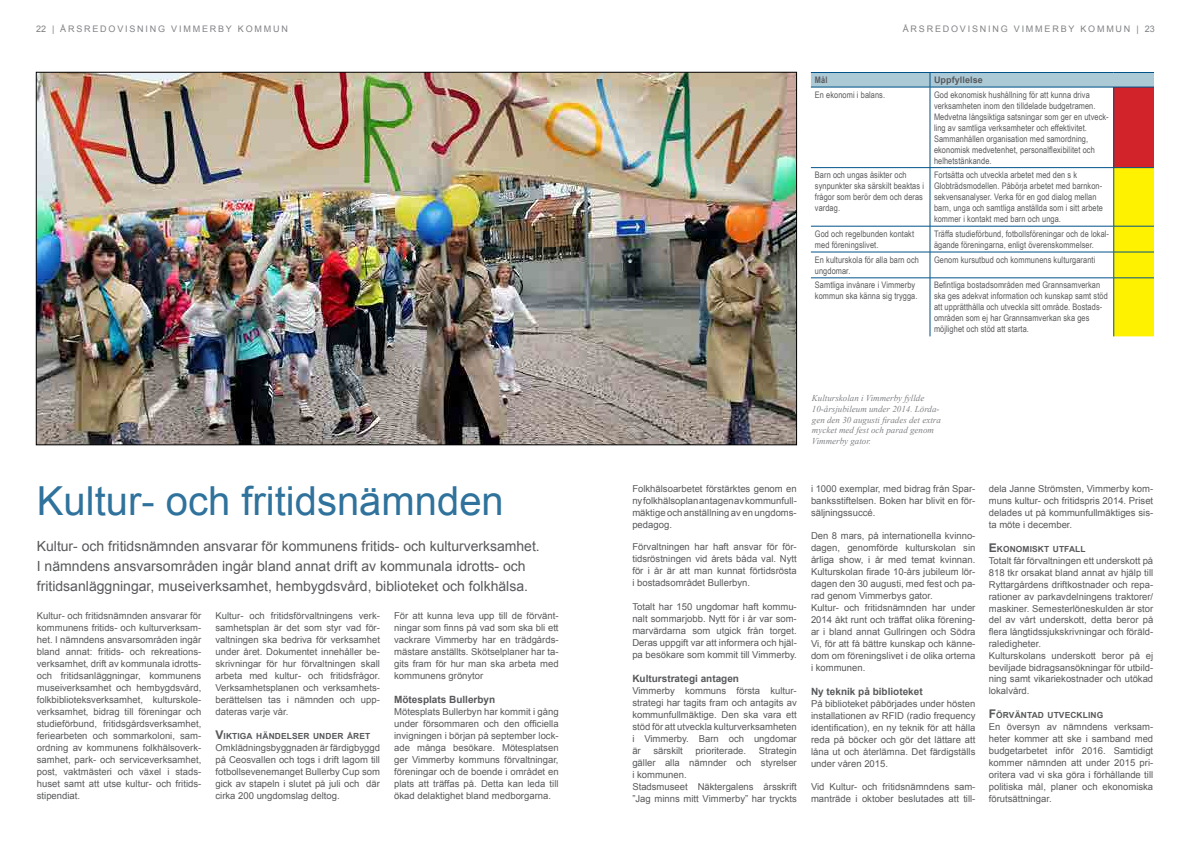
<style>
.page{position:relative;width:1191px;height:842px;background:#fff}
.page>*{position:absolute;margin:0;border:0;box-sizing:border-box;transform-origin:0 0}
.t1{font:40px "Arial";color:#2f729c}
.t2{font:14px/20px "Arial";color:#58595b}
.t3{font:700 10px "Arial";color:#58595b}
.t4{font:9.5px/12px "Arial";color:#58595b;text-align:justify}
.t5{font:9px/11px "Arial Narrow";letter-spacing:.01em;color:#58595b}
.t6{font:italic 9px/10.8px "Times New Roman";color:#808285}
.t7{font:9px "Arial";letter-spacing:.2em;color:#808285}
.t8{font:700 9px "Arial";letter-spacing:.01em;color:#58595b}
.t9{font:700 9px "Arial Narrow";color:#58595b}
.t10{font:700 8.4px "Arial";letter-spacing:.015em;color:#58595b}
.s1{font-size:12px}
</style>
<div class="page">
<div style="left:1113px;top:87px;width:41px;height:81px;background:#d2232a"></div>
<svg style="left:811px;top:73px;width:343px;height:14px;background:#a5c4d3"></svg>
<hr style="left:929px;top:87px;width:1px;height:80px;background:#005288">
<hr style="left:1113px;top:87px;width:1px;height:80px;background:#005288">
<hr style="left:811px;top:167px;width:119px;height:1px;background:#005288">
<hr style="left:930px;top:167px;width:183px;height:1px;background:#005288">
<hr style="left:929px;top:168px;width:1px;height:58px;background:#005288">
<hr style="left:1113px;top:167px;width:41px;height:1px;background:#005288">
<hr style="left:811px;top:226px;width:119px;height:1px;background:#005288">
<hr style="left:930px;top:226px;width:183px;height:1px;background:#005288">
<hr style="left:811px;top:252px;width:119px;height:1px;background:#005288">
<hr style="left:930px;top:252px;width:183px;height:1px;background:#005288">
<svg style="left:929px;top:226px;width:1px;height:52px"></svg>
<svg style="left:1113px;top:168px;width:41px;height:168px;background:#f6ec05"></svg>
<hr style="left:811px;top:278px;width:119px;height:1px;background:#005288">
<hr style="left:930px;top:278px;width:183px;height:1px;background:#005288">
<hr style="left:929px;top:278px;width:1px;height:58px;background:#005288">
<hr style="left:1113px;top:278px;width:41px;height:1px;background:#005288">
<hr style="left:1113px;top:278px;width:1px;height:58px;background:#005288">
<hr style="left:811px;top:72px;width:119px;height:1px;background:#005288">
<hr style="left:930px;top:72px;width:183px;height:1px;background:#005288">
<hr style="left:1113px;top:72px;width:41px;height:1px;background:#005288">
<hr style="left:811px;top:87px;width:119px;height:1px;background:#005288">
<hr style="left:930px;top:87px;width:183px;height:1px;background:#005288">
<hr style="left:1113px;top:87px;width:41px;height:1px;background:#005288">
<img style="left:38px;top:74px;width:757px;height:369px">
<p class="t7" style="left:36px;top:23px;width:253px">22 | ÅRSREDOVISNING VIMMERBY KOMMUN</p>
<p class="t7" style="left:902px;top:23px;width:254px">ÅRSREDOVISNING VIMMERBY KOMMUN | 23</p>
<p class="t9" style="left:815px;top:73px;width:14px">Mål</p>
<p class="t8" style="left:934px;top:74px;width:50px">Uppfyllelse</p>
<p class="t5" style="left:815px;top:89px;width:72px">En ekonomi i balans.</p>
<p class="t5" style="left:934px;top:89px;width:176px">God ekonomisk hushållning för att kunna driva verksamheten inom den tilldelade budgetramen.<br>Medvetna långsiktiga satsningar som ger en utveck&shy;ling av samtliga verksamheter och effektivitet.<br>Sammanhållen organisation med samordning, ekonomisk medvetenhet, personalflexibilitet och helhetstänkande.</p>
<p class="t5" style="left:815px;top:169px;width:111px">Barn och ungas åsikter och synpunkter ska särskilt beaktas i frågor som berör dem och deras vardag.</p>
<p class="t5" style="left:934px;top:169px;width:171px">Fortsätta och utveckla arbetet med den s k Globträdsmodellen. Påbörja arbetet med barnkon&shy;sekvensanalyser. Verka för en god dialog mellan barn, unga och samtliga anställda som i sitt arbete kommer i kontakt med barn och unga.</p>
<p class="t5" style="left:815px;top:228px;width:101px">God och regelbunden kontakt med föreningslivet.</p>
<p class="t5" style="left:934px;top:228px;width:177px">Träffa studieförbund, fotbollsföreningar och de lokal&shy;ägande föreningarna, enligt överenskommelser.</p>
<p class="t5" style="left:815px;top:253px;width:106px">En kulturskola för alla barn och ungdomar.</p>
<p class="t5" style="left:934px;top:253px;width:163px">Genom kursutbud och kommunens kulturgaranti</p>
<p class="t5" style="left:815px;top:279px;width:104px">Samtliga invånare i Vimmerby kommun ska känna sig trygga.</p>
<p class="t5" style="left:934px;top:279px;width:175px">Befintliga bostadsområden med Grannsamverkan ska ges adekvat information och kunskap samt stöd att upprätthålla och utveckla sitt område. Bostads&shy;områden som ej har Grannsamverkan ska ges möjlighet och stöd att starta.</p>
<h1 class="t1" style="left:37px;top:474px;width:468px">Kultur- och fritidsnämnden</h1>
<p class="t2" style="left:37px;top:536px;width:504px">Kultur- och fritidsnämnden ansvarar för kommunens fritids- och kulturverksamhet.<br>I nämndens ansvarsområden ingår bland annat drift av kommunala idrotts- och fritidsanläggningar, museiverksamhet, hembygdsvård, biblioteket och folkhälsa.</p>
<p class="t4" style="left:37px;top:610px;width:166px">Kultur- och fritidsnämnden ansvarar för kommunens fritids- och kulturverksam&shy;het. I nämndens ansvarsområden ingår bland annat: fritids- och rekreations&shy;verksamhet, drift av kommunala idrotts&shy;och fritidsanläggningar, kommunens museiverksamhet och hembygdsvård, folkbiblioteksverksamhet, kulturskole&shy;verksamhet, bidrag till föreningar och studieförbund, fritidsgårdsverksamhet, feriearbeten och sommarkoloni, sam&shy;ordning av kommunens folkhälsoverk&shy;samhet, park- och serviceverksamhet, post, vaktmästeri och växel i stads&shy;huset samt att utse kultur- och fritids&shy;stipendiat.</p>
<p class="t4" style="left:215px;top:610px;width:166px">Kultur- och fritidsförvaltningens verk&shy;samhetsplan är det som styr vad för&shy;valtningen ska bedriva för verksamhet under året. Dokumentet innehåller be&shy;skrivningar för hur förvaltningen skall arbeta med kultur- och fritidsfrågor.<br>Verksamhetsplanen och verksamhets&shy;berättelsen tas i nämnden och upp&shy;dateras varje vår.</p>
<p class="t10" style="left:215px;top:731px;width:156px"><span class="s1">V</span>IKTIGA HÄNDELSER UNDER ÅRET</p>
<p class="t4" style="left:215px;top:742px;width:166px">Omklädningsbyggnaden är färdigbyggd på Ceosvallen och togs i drift lagom till fotbollsevenemanget Bullerby Cup som gick av stapeln i slutet på juli och där cirka 200 ungdomslag deltog.</p>
<p class="t4" style="left:394px;top:610px;width:166px">För att kunna leva upp till de förvänt&shy;ningar som finns på vad som ska bli ett vackrare Vimmerby har en trädgårds&shy;mästare anställts. Skötselplaner har ta&shy;gits fram för hur man ska arbeta med kommunens grönytor</p>
<p class="t3" style="left:394px;top:693px;width:103px">Mötesplats Bullerbyn</p>
<p class="t4" style="left:394px;top:706px;width:166px">Mötesplats Bullerbyn har kommit i gång under försommaren och den officiella invigningen i början på september lock&shy;ade många besökare. Mötesplatsen ger Vimmerby kommuns förvaltningar, föreningar och de boende i området en plats att träffas på. Detta kan leda till ökad delaktighet bland medborgarna.</p>
<p class="t6" style="left:812px;top:392px;width:130px">Kulturskolan i Vimmerby fyllde<br>10-årsjubileum under 2014. Lörda&shy;gen den 30 augusti firades det extra mycket med fest och parad genom<br>Vimmerby gator.</p>
<p class="t4" style="left:632px;top:483px;width:166px">Folkhälsoarbetet förstärktes genom en ny folkhälsoplan antagen av kommunfull&shy;mäktige och anställning av en ungdoms&shy;pedagog.</p>
<p class="t4" style="left:632px;top:541px;width:166px">Förvaltningen har haft ansvar för för&shy;tidsröstningen vid årets båda val. Nytt för i år är att man kunnat förtidsrösta i bostadsområdet Bullerbyn.</p>
<p class="t4" style="left:632px;top:601px;width:166px">Totalt har 150 ungdomar haft kommu&shy;nalt sommarjobb. Nytt för i år var som&shy;marvärdarna som utgick från torget.<br>Deras uppgift var att informera och hjäl&shy;pa besökare som kommit till Vimmerby.</p>
<p class="t3" style="left:632px;top:672px;width:108px">Kulturstrategi antagen</p>
<p class="t4" style="left:632px;top:685px;width:166px">Vimmerby kommuns första kultur&shy;strategi har tagits fram och antagits av kommunfullmäktige. Den ska vara ett stöd för att utveckla kulturverksamheten i Vimmerby. Barn och ungdomar är</p>
<p class="t4" style="left:632px;top:745px;width:166px;text-align:left;text-indent:126px">Strategin gäller alla nämnder och styrelser i kommunen.<br>Stadsmuseet Näktergalens årsskrift ”Jag minns mitt Vimmerby” har tryckts</p>
<p class="t4" style="left:653px;top:745px;width:31px">särskilt</p>
<p class="t4" style="left:695px;top:745px;width:52px">prioriterade.</p>
<p class="t4" style="left:811px;top:483px;width:166px">i 1000 exemplar, med bidrag från Spar&shy;banksstiftelsen. Boken har blivit en för&shy;säljningssuccé.</p>
<p class="t4" style="left:811px;top:530px;width:166px;text-align:left">Den 8 mars, på internationella kvinno&shy;dagen, genomförde kulturskolan sin årliga show, i år med temat kvinnan.<br>Kulturskolan firade 10-års jubileum lör&shy;dagen den 30 augusti, med fest och pa&shy;rad genom Vimmerbys gator.<br>Kultur- och fritidsnämnden har under 2014 åkt runt och träffat olika förening&shy;ar i bland annat Gullringen och Södra Vi, för att få bättre kunskap och känne&shy;dom om föreningslivet i de olika orterna i kommunen.</p>
<p class="t3" style="left:811px;top:685px;width:113px">Ny teknik på biblioteket</p>
<p class="t4" style="left:811px;top:698px;width:166px">På biblioteket påbörjades under hösten installationen av RFID (radio frequency identification), en ny teknik för att hålla reda på böcker och gör det lättare att låna ut och återlämna. Det färdigställs under våren 2015.</p>
<p class="t4" style="left:811px;top:781px;width:166px">Vid Kultur- och fritidsnämndens sam&shy;manträde i oktober beslutades att till-</p>
<p class="t4" style="left:988px;top:483px;width:166px">dela Janne Strömsten, Vimmerby kom&shy;muns kultur- och fritidspris 2014. Priset delades ut på kommunfullmäktiges sis&shy;ta möte i december.</p>
<p class="t10" style="left:988px;top:544px;width:98px"><span class="s1">E</span> KONOMISKT UTFALL</p>
<p class="t4" style="left:988px;top:555px;width:166px;text-align:left">Totalt får förvaltningen ett underskott på 818 tkr orsakat bland annat av hjälp till Ryttargårdens driftkostnader och repa&shy;rationer av parkavdelningens traktorer/ maskiner. Semesterlöneskulden är stor del av vårt underskott, detta beror på flera långtidssjukskrivningar och föräld&shy;raledigheter.<br>Kulturskolans underskott beror på ej beviljade bidragsansökningar för utbild&shy;ning samt vikariekostnader och utökad lokalvård.</p>
<p class="t10" style="left:988px;top:710px;width:116px"><span class="s1">F</span>ÖRVÄNTAD UTVECKLING</p>
<p class="t4" style="left:988px;top:721px;width:166px">En översyn av nämndens verksam&shy;heter kommer att ske i samband med budgetarbetet inför 2016. Samtidigt kommer nämnden att under 2015 pri&shy;oritera vad vi ska göra i förhållande till politiska mål, planer och ekonomiska förutsättningar.</p>
</div>
